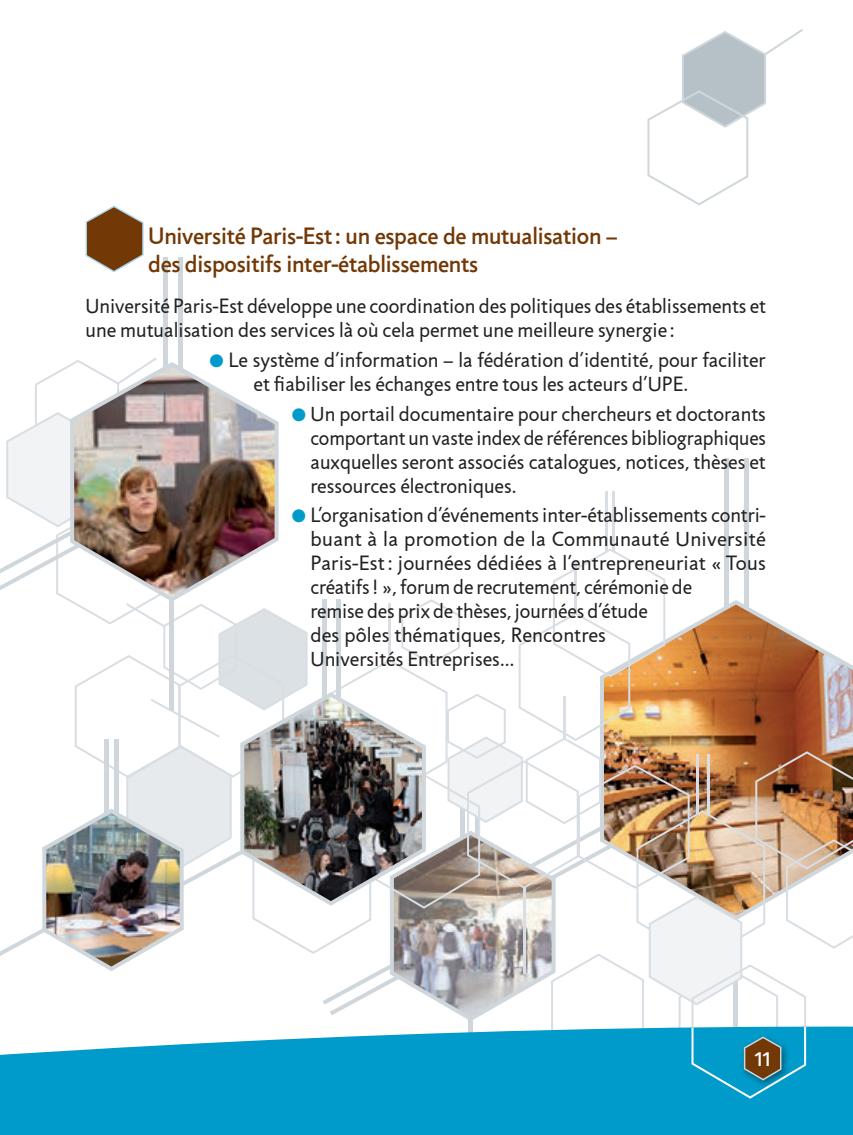
<style>
.page{position:relative;width:853px;height:1135px;background:#fff}
.page>*{position:absolute;margin:0;border:0;box-sizing:border-box;transform-origin:0 0}
.t1{font:500 24px/28px "Jigsaw";letter-spacing:-.01em;color:#723806}
.t2{font:21px/24px "Jigsaw";color:#231f20}
.t3{font:500 20px "Jigsaw";color:#fff}
.s1{color:#009bca}
</style>
<div class="page">
<svg style="left:647px;top:29px;width:156px;height:176px"></svg>
<div style="left:0;top:1099px;width:853px;height:36px;background:#009bca"></div>
<hr style="left:163px;top:257px;width:4px;height:110px;background:#cfd7dc">
<hr style="left:178px;top:257px;width:4px;height:112px;background:#cfd7dc">
<img style="left:0;top:357px;width:853px;height:742px">
<img style="left:70px;top:362px;width:209px;height:240px">
<hr style="left:170px;top:597px;width:4px;height:113px;background:#cfd7dc">
<svg style="left:86px;top:206px;width:58px;height:66px"></svg>
<p class="t1" style="left:148px;top:222px;width:471px">Université Paris-Est: un espace de mutualisation – des dispositifs inter-établissements</p>
<p class="t2" style="left:86px;top:294px;width:682px">Université Paris-Est développe une coordination des politiques des établissements et une mutualisation des services là où cela permet une meilleure synergie :</p>
<p class="t2" style="left:254px;top:348px;width:513px;text-indent:-44px"><span class="s1">●</span> Le système d’information – la fédération d’identité, pour faciliter et fiabiliser les échanges entre tous les acteurs d’UPE.</p>
<p class="t2" style="left:310px;top:402px;width:457px;text-align:justify;text-indent:-19px"><span class="s1">●</span> Un portail documentaire pour chercheurs et doctorants comportant un vaste index de références bibliographiques auxquelles seront associés catalogues, notices, thèses et ressources électroniques.</p>
<p class="t2" style="left:310px;top:503px;width:457px;text-indent:-19px"><span class="s1">●</span> L’organisation d’événements inter-établissements contri&shy;buant à la promotion de la Communauté Université Paris-Est: journées dédiées à l’entrepreneuriat « Tous créatifs ! », forum de recrutement, cérémonie de<br>remise des prix de thèses, journées d’étude<br>des pôles thématiques, Rencontres<br>Universités Entreprises…</p>
<p class="t3" style="left:754px;top:1047px;width:17px">11</p>
</div>
